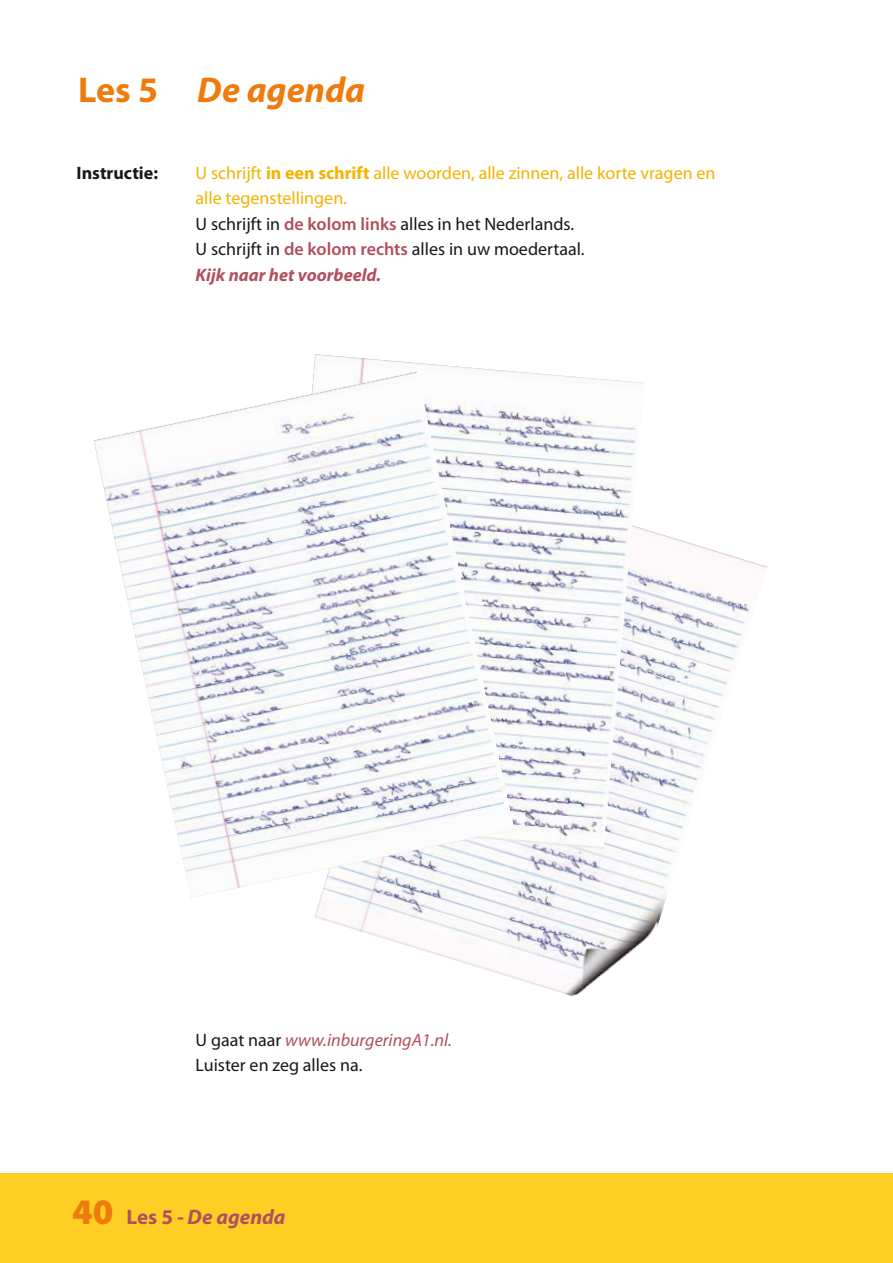
<style>
.page{position:relative;width:893px;height:1263px;background:#fff}
.page>*{position:absolute;margin:0;border:0;box-sizing:border-box;transform-origin:0 0}
.t1{font:italic 700 36px "Myriad Pro";color:#ee7b0c}
.t2{font:900 36px "Myriad Pro";color:#ee7b0c}
.t3{font:italic 700 21px "Myriad Pro";color:#b14f5e}
.t4{font:18px/25.5px "Myriad Pro";color:#f6b200}
.t5{font:18px/25.5px "Myriad Pro";color:#1a171c}
.t6{font:700 18px "Myriad Pro";color:#1a171c}
.s1{font-style:normal}
.s2{font-weight:700}
.s3{color:#1a171c}
.s4{font-weight:600;color:#b14f5e}
.s5{font-weight:700;font-style:italic;color:#b14f5e}
.s6{font-style:italic;color:#b14f5e}
</style>
<div class="page">
<div style="left:0;top:1174px;width:893px;height:89px;background:#fece24"></div>
<img style="left:314px;top:529px;width:453px;height:468px">
<img style="left:314px;top:354px;width:330px;height:495px">
<img style="left:94px;top:371px;width:420px;height:527px">
<h1 class="t1" style="left:78px;top:70px;width:288px"><span class="s1">Les 5</span> De agenda</h1>
<p class="t6" style="left:77px;top:162px;width:83px">Instructie:</p>
<p class="t4" style="left:196px;top:160px;width:521px">U schrijft <span class="s2">in een schrift</span> alle woorden, alle zinnen, alle korte vragen en alle tegenstellingen.<br><span class="s3">U schrijft in</span> <span class="s4">de kolom links</span> <span class="s3">alles in het Nederlands.<br>U schrijft in</span> <span class="s4">de kolom rechts</span> <span class="s3">alles in uw moedertaal.<br></span><span class="s5">Kijk naar het voorbeeld.</span></p>
<p class="t5" style="left:196px;top:1027px;width:258px">U gaat naar <span class="s6">www.inburgeringA1.nl.<br></span>Luister en zeg alles na.</p>
<h1 class="t2" style="left:72px;top:1191px;width:43px">40</h1>
<p class="t3" style="left:126px;top:1205px;width:161px"><span class="s1">Les 5</span> - De agenda</p>
</div>
